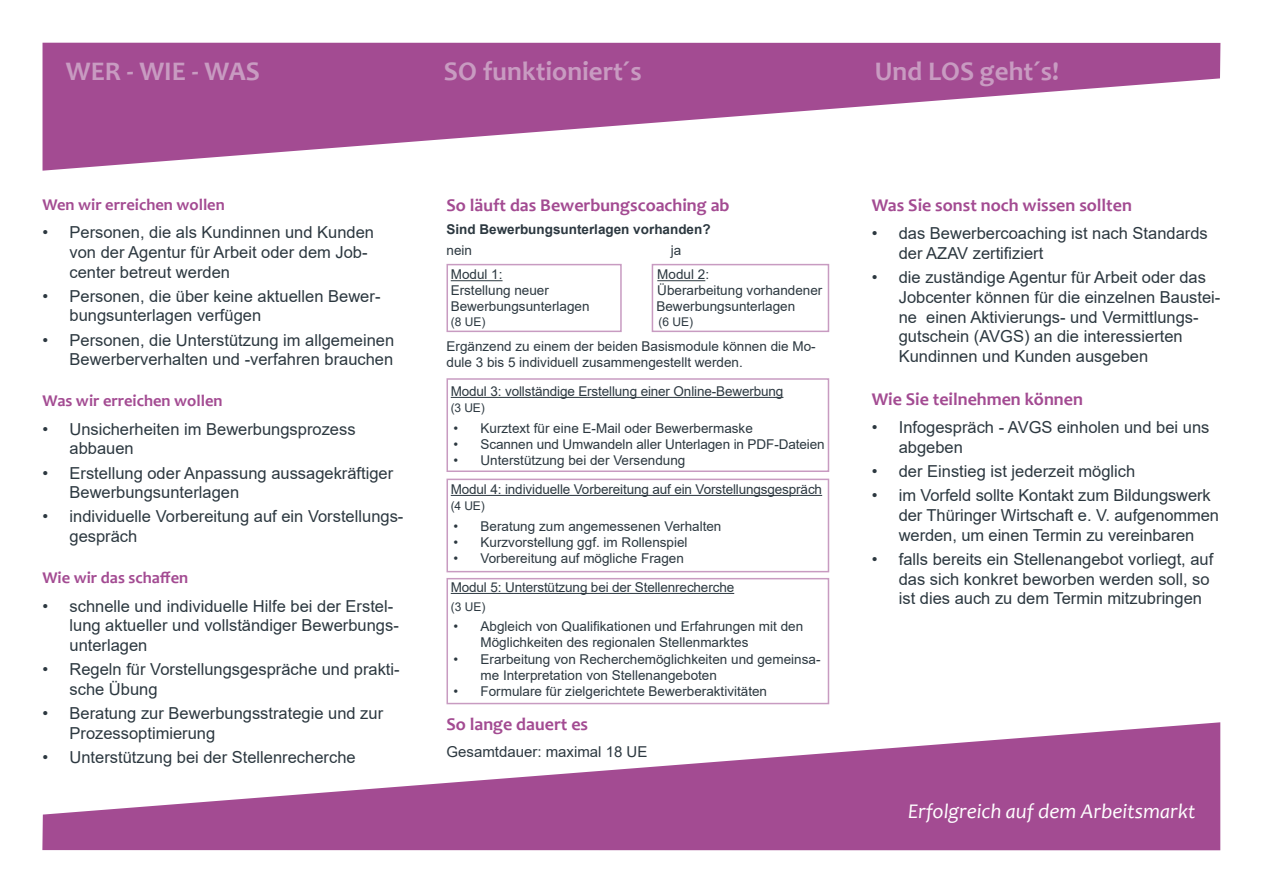
<style>
.page{position:relative;width:1263px;height:893px;background:#fff}
.page>*{position:absolute;margin:0;border:0;box-sizing:border-box;transform-origin:0 0}
.t1{font:700 27px "Candara";color:#c89bc1}
.Headline{font:italic 21px "Candara";color:#fff}
.t2{font:700 18px "Candara";color:#a34b92}
.t3{font:16.5px/19.8px "Arial";color:#2c3840}
.t4{font:700 16.5px "Candara";color:#a34b92}
.t5{font:15px "Arial";color:#2c3840}
.t6{font:13.5px/15.9px "Arial";color:#2c3840}
.t7{font:700 13.5px "Arial";color:#2c3840}
.t8{font:12px "Arial";letter-spacing:-.005em;color:#2c3840}
</style>
<div class="page">
<svg style="left:43px;top:43px;width:1177px;height:128px;fill:#a34b92"></svg>
<hr style="left:451px;top:280px;width:51px;height:1px;background:#2c3840">
<hr style="left:657px;top:280px;width:48px;height:1px;background:#2c3840">
<hr style="left:451px;top:397px;width:332px;height:1px;background:#2c3840">
<hr style="left:451px;top:495px;width:371px;height:1px;background:#2c3840">
<hr style="left:451px;top:593px;width:283px;height:1px;background:#2c3840">
<svg style="left:42px;top:722px;width:1178px;height:128px;fill:#a34b92"></svg>
<div style="left:446px;top:264px;width:176px;height:68px;border:2px solid #c89bc1"></div>
<div style="left:652px;top:264px;width:177px;height:68px;border:2px solid #c89bc1"></div>
<div style="left:446px;top:378px;width:383px;height:94px;border:2px solid #c89bc1"></div>
<div style="left:446px;top:479px;width:383px;height:93px;border:2px solid #c89bc1"></div>
<div style="left:446px;top:578px;width:383px;height:126px;border:2px solid #c89bc1"></div>
<p class="t1" style="left:66px;top:54px;width:195px">WER - WIE - WAS</p>
<p class="t1" style="left:444px;top:54px;width:199px">SO funktioniert´s</p>
<p class="t1" style="left:875px;top:54px;width:186px">Und LOS geht´s!</p>
<p class="t4" style="left:43px;top:194px;width:184px">Wen wir erreichen wollen</p>
<p class="t3" style="left:70px;top:222px;width:306px;text-indent:-27px">• Personen, die als Kundinnen und Kunden von der Agentur für Arbeit oder dem Job&shy;center betreut werden</p>
<p class="t3" style="left:70px;top:286px;width:312px;text-indent:-27px">• Personen, die über keine aktuellen Bewer&shy;bungsunterlagen verfügen</p>
<p class="t3" style="left:43px;top:330px;width:353px;text-align:right">• Personen, die Unterstützung im allgemeinen<br>Bewerberverhalten und -verfahren brauchen</p>
<p class="t4" style="left:43px;top:391px;width:181px">Was wir erreichen wollen</p>
<p class="t3" style="left:70px;top:419px;width:288px;text-indent:-27px">• Unsicherheiten im Bewerbungsprozess abbauen</p>
<p class="t3" style="left:70px;top:463px;width:325px;text-indent:-27px">• Erstellung oder Anpassung aussagekräftiger<br>Bewerbungsunterlagen</p>
<p class="t3" style="left:70px;top:507px;width:335px;text-indent:-27px">• individuelle Vorbereitung auf ein Vorstellungs&shy;gespräch</p>
<p class="t4" style="left:43px;top:567px;width:147px">Wie wir das schaffen</p>
<p class="t3" style="left:70px;top:596px;width:331px;text-indent:-27px">• schnelle und individuelle Hilfe bei der Erstel&shy;lung aktueller und vollständiger Bewerbungs&shy;unterlagen</p>
<p class="t3" style="left:70px;top:659px;width:332px;text-indent:-27px">• Regeln für Vorstellungsgespräche und prakti&shy;sche Übung</p>
<p class="t3" style="left:70px;top:703px;width:315px;text-indent:-27px">• Beratung zur Bewerbungsstrategie und zur<br>Prozessoptimierung</p>
<p class="t3" style="left:43px;top:747px;width:315px">• Unterstützung bei der Stellenrecherche</p>
<p class="t2" style="left:446px;top:194px;width:284px">So läuft das Bewerbungscoaching ab</p>
<p class="t7" style="left:446px;top:220px;width:266px">Sind Bewerbungsunterlagen vorhanden?</p>
<p class="t6" style="left:446px;top:242px;width:27px">nein</p>
<p class="t6" style="left:671px;top:242px;width:12px">ja</p>
<p class="t6" style="left:451px;top:267px;width:53px">Modul 1:</p>
<p class="t6" style="left:656px;top:266px;width:167px">Modul 2:<br>Überarbeitung vorhandener<br>Bewerbungsunterlagen</p>
<p class="t8" style="left:658px;top:314px;width:36px">(6 UE)</p>
<p class="t6" style="left:446px;top:338px;width:371px">Ergänzend zu einem der beiden Basismodule können die Mo&shy;dule 3 bis 5 individuell zusammengestellt werden.</p>
<p class="t6" style="left:451px;top:383px;width:334px">Modul 3: vollständige Erstellung einer Online-Bewerbung</p>
<p class="t8" style="left:451px;top:400px;width:36px">(3 UE)</p>
<p class="t6" style="left:453px;top:420px;width:301px">• Kurztext für eine E-Mail oder Bewerbermaske</p>
<p class="t6" style="left:453px;top:436px;width:373px">• Scannen und Umwandeln aller Unterlagen in PDF-Dateien</p>
<p class="t6" style="left:453px;top:452px;width:233px">• Unterstützung bei der Versendung</p>
<p class="t6" style="left:451px;top:481px;width:373px">Modul 4: individuelle Vorbereitung auf ein Vorstellungsgespräch</p>
<p class="t8" style="left:451px;top:498px;width:36px">(4 UE)</p>
<p class="t6" style="left:453px;top:518px;width:269px">• Beratung zum angemessenen Verhalten</p>
<p class="t6" style="left:453px;top:534px;width:236px">• Kurzvorstellung ggf. im Rollenspiel</p>
<p class="t6" style="left:453px;top:550px;width:232px">• Vorbereitung auf mögliche Fragen</p>
<p class="t6" style="left:451px;top:579px;width:285px">Modul 5: Unterstützung bei der Stellenrecherche</p>
<p class="t8" style="left:451px;top:598px;width:36px">(3 UE)</p>
<p class="t6" style="left:453px;top:618px;width:351px">• Abgleich von Qualifikationen und Erfahrungen mit den</p>
<p class="t6" style="left:480px;top:634px;width:269px">Möglichkeiten des regionalen Stellenmarktes</p>
<p class="t6" style="left:480px;top:651px;width:341px;text-indent:-27px">• Erarbeitung von Recherchemöglichkeiten und gemeinsa&shy;me Interpretation von Stellenangeboten</p>
<p class="t6" style="left:453px;top:683px;width:315px">• Formulare für zielgerichtete Bewerberaktivitäten</p>
<p class="t2" style="left:446px;top:713px;width:143px">So lange dauert es</p>
<p class="t5" style="left:446px;top:741px;width:202px">Gesamtdauer: maximal 18 UE</p>
<p class="t2" style="left:872px;top:194px;width:262px">Was Sie sonst noch wissen sollten</p>
<p class="t3" style="left:899px;top:223px;width:311px;text-indent:-27px">• das Bewerbercoaching ist nach Standards der AZAV zertifiziert</p>
<p class="t3" style="left:899px;top:267px;width:323px;text-indent:-27px">• die zuständige Agentur für Arbeit oder das Jobcenter können für die einzelnen Baustei&shy;ne einen Aktivierungs- und Vermittlungs&shy;gutschein (AVGS) an die interessierten Kundinnen und Kunden ausgeben</p>
<p class="t2" style="left:872px;top:388px;width:213px">Wie Sie teilnehmen können</p>
<p class="t3" style="left:899px;top:417px;width:312px;text-indent:-27px">• Infogespräch - AVGS einholen und bei uns abgeben</p>
<p class="t3" style="left:872px;top:461px;width:265px">• der Einstieg ist jederzeit möglich</p>
<p class="t3" style="left:899px;top:485px;width:322px;text-indent:-27px">• im Vorfeld sollte Kontakt zum Bildungswerk der Thüringer Wirtschaft e. V. aufgenommen werden, um einen Termin zu vereinbaren</p>
<p class="t3" style="left:899px;top:549px;width:316px;text-indent:-27px">• falls bereits ein Stellenangebot vorliegt, auf das sich konkret beworben werden soll, so ist dies auch zu dem Termin mitzubringen</p>
<p class="Headline" style="left:908px;top:798px;width:289px">Erfolgreich auf dem Arbeitsmarkt</p>
</div>
